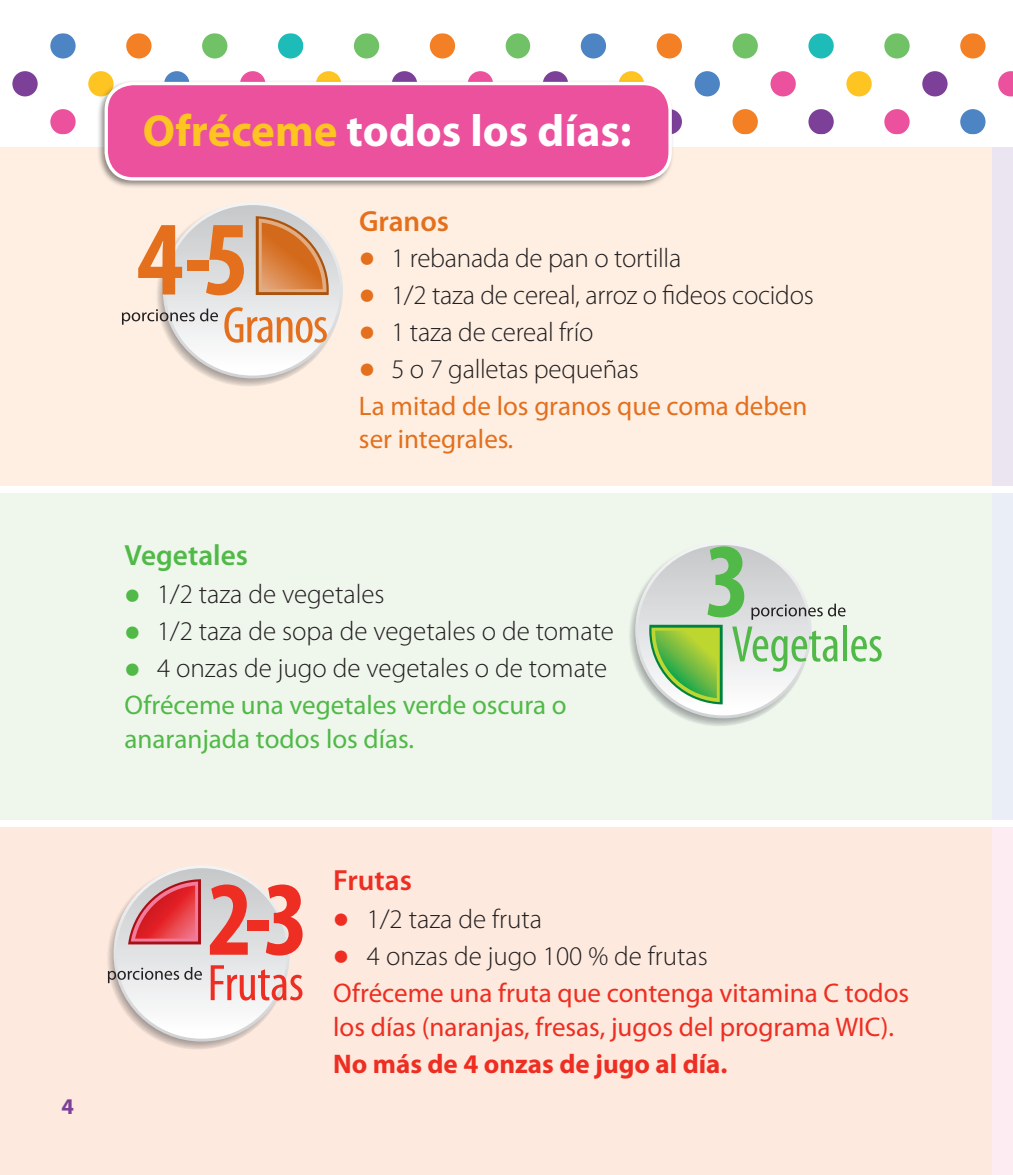
<style>
.page{position:relative;width:1013px;height:1175px;background:#fff}
.page>*{position:absolute;margin:0;border:0;box-sizing:border-box;transform-origin:0 0}
.t1{font:700 45px "Myriad Pro";color:#fff}
.t2{font:600 29.25px "Myriad Pro";color:#51b948}
.t3{font:600 29.25px "Myriad Pro";color:#e4701e}
.t4{font:600 29.25px "Myriad Pro";color:#ee2e22}
.t5{font:300 27px/36.9px "Myriad Pro";color:#231f20}
.t6{font:27px/36.9px "Myriad Pro";color:#ee2e22}
.t7{font:27px/36.9px "Myriad Pro";color:#e4701e}
.t8{font:700 27px "Myriad Pro";color:#ee2e22}
.t9{font:27px "Myriad Pro";color:#51b948}
.t10{font:700 22.5px "Myriad Pro";color:#7c4099}
.s1{color:#fec422}
.s2{font-weight:700;font-size:47.25px;color:#e4701e}
.s3{font-weight:700;font-size:47.25px}
.s4{font-weight:300;color:#231f20}
.s5{font-style:italic}
.s6{font-weight:700;font-size:47.25px;color:#51b948}
.s7{font-weight:400;color:#51b948}
.s8{font-weight:700;font-size:47.25px;color:#ee2e22}
</style>
<div class="page">
<div style="left:354px;top:33px;width:25px;height:25px;background:#71c167;border-radius:50%"></div>
<div style="left:202px;top:33px;width:25px;height:25px;background:#71c167;border-radius:50%"></div>
<div style="left:884px;top:33px;width:25px;height:25px;background:#71c167;border-radius:50%"></div>
<div style="left:732px;top:33px;width:25px;height:25px;background:#71c167;border-radius:50%"></div>
<svg style="left:505px;top:33px;width:25px;height:25px"></svg>
<div style="left:50px;top:33px;width:26px;height:25px;background:#4d84c4;border-radius:50%"></div>
<div style="left:164px;top:71px;width:25px;height:25px;background:#4d84c4;border-radius:50%"></div>
<div style="left:960px;top:109px;width:25px;height:25px;background:#4d84c4;border-radius:50%"></div>
<div style="left:580px;top:33px;width:26px;height:25px;background:#4d84c4;border-radius:50%"></div>
<div style="left:694px;top:71px;width:26px;height:25px;background:#4d84c4;border-radius:50%"></div>
<div style="left:278px;top:33px;width:25px;height:25px;background:#1dbcb8;border-radius:50%"></div>
<div style="left:808px;top:33px;width:25px;height:25px;background:#1dbcb8;border-radius:50%"></div>
<div style="left:430px;top:33px;width:25px;height:25px;background:#f48026;border-radius:50%"></div>
<div style="left:126px;top:33px;width:25px;height:25px;background:#f48026;border-radius:50%"></div>
<div style="left:960px;top:33px;width:25px;height:25px;background:#f48026;border-radius:50%"></div>
<div style="left:732px;top:109px;width:25px;height:25px;background:#f48026;border-radius:50%"></div>
<div style="left:656px;top:33px;width:26px;height:25px;background:#f48026;border-radius:50%"></div>
<div style="left:392px;top:71px;width:25px;height:25px;background:#7c4099;border-radius:50%"></div>
<div style="left:12px;top:71px;width:26px;height:25px;background:#7c4099;border-radius:50%"></div>
<div style="left:922px;top:71px;width:25px;height:25px;background:#7c4099;border-radius:50%"></div>
<div style="left:808px;top:109px;width:25px;height:25px;background:#7c4099;border-radius:50%"></div>
<div style="left:543px;top:71px;width:25px;height:25px;background:#7c4099;border-radius:50%"></div>
<div style="left:656px;top:109px;width:26px;height:25px;background:#7c4099;border-radius:50%"></div>
<div style="left:316px;top:71px;width:25px;height:25px;background:#fec422;border-radius:50%"></div>
<div style="left:88px;top:71px;width:26px;height:25px;background:#fec422;border-radius:50%"></div>
<div style="left:846px;top:71px;width:25px;height:25px;background:#fec422;border-radius:50%"></div>
<div style="left:618px;top:71px;width:26px;height:25px;background:#fec422;border-radius:50%"></div>
<div style="left:240px;top:71px;width:25px;height:25px;background:#ec519e;border-radius:50%"></div>
<div style="left:468px;top:71px;width:25px;height:25px;background:#ec519e;border-radius:50%"></div>
<div style="left:50px;top:109px;width:26px;height:25px;background:#ec519e;border-radius:50%"></div>
<div style="left:770px;top:71px;width:25px;height:25px;background:#ec519e;border-radius:50%"></div>
<svg style="left:998px;top:71px;width:14px;height:25px"></svg>
<div style="left:884px;top:109px;width:25px;height:25px;background:#ec519e;border-radius:50%"></div>
<div style="left:0;top:147px;width:992px;height:339px;background:#feefe2"></div>
<div style="left:992px;top:147px;width:20px;height:339px;background:#ebe5f1"></div>
<div style="left:0;top:493px;width:992px;height:326px;background:#eff7ed"></div>
<div style="left:992px;top:493px;width:20px;height:326px;background:#eaeef7"></div>
<div style="left:0;top:828px;width:992px;height:346px;background:#fde9dd"></div>
<div style="left:992px;top:828px;width:20px;height:346px;background:#fdedf3"></div>
<div style="left:96px;top:79px;width:578px;height:110px;background:#231f20;opacity:.5"></div>
<div style="left:106px;top:83px;width:564px;height:96px;background:#ec519e;border-radius:27px"></div>
<div style="left:105px;top:82px;width:567px;height:99px;border:3px solid #fff;border-radius:27px"></div>
<svg style="left:122px;top:202px;width:221px;height:184px"></svg>
<hr style="left:842px;top:625px;width:4px;height:36px;background:#51b948">
<svg style="left:851px;top:636px;width:30px;height:25px"></svg>
<svg style="left:629px;top:545px;width:216px;height:181px"></svg>
<svg style="left:107px;top:866px;width:195px;height:183px"></svg>
<p class="t10" style="left:61px;top:1091px;width:14px">4</p>
<h1 class="t1" style="left:143px;top:102px;width:490px"><span class="s1">Ofréceme</span> todos los días:</h1>
<p class="t3" style="left:359px;top:202px;width:92px">Granos</p>
<p class="t5" style="left:359px;top:239px;width:324px"><span class="s2">•</span> 1 rebanada de pan o tortilla</p>
<p class="t5" style="left:359px;top:276px;width:456px"><span class="s2">•</span> 1/2 taza de cereal, arroz o fideos cocidos</p>
<p class="t5" style="left:359px;top:313px;width:236px"><span class="s2">•</span> 1 taza de cereal frío</p>
<p class="t7" style="left:359px;top:350px;width:450px"><span class="s3">•</span> <span class="s4">5 o 7 galletas pequeñas<br></span>La mitad de los granos que coma deben</p>
<p class="t7" style="left:359px;top:420px;width:157px">ser integrales<span class="s5">.</span></p>
<p class="t2" style="left:125px;top:537px;width:125px">Vegetales</p>
<p class="t5" style="left:125px;top:575px;width:261px"><span class="s6">•</span> 1/2 taza de vegetales</p>
<p class="t5" style="left:125px;top:612px;width:491px"><span class="s6">•</span> 1/2 taza de sopa de vegetales o de tomate</p>
<p class="t5" style="left:125px;top:649px;width:484px"><span class="s6">•</span> 4 onzas de jugo de vegetales o de tomate<br><span class="s7">Ofréceme una vegetales verde oscura o</span></p>
<p class="t9" style="left:125px;top:722px;width:291px">anaranjada todos los días.</p>
<p class="t4" style="left:333px;top:861px;width:80px">Frutas</p>
<p class="t5" style="left:333px;top:900px;width:210px"><span class="s8">•</span> 1/2 taza de fruta</p>
<p class="t6" style="left:333px;top:937px;width:577px"><span class="s3">•</span> <span class="s4">4 onzas de jugo 100 % de frutas<br></span>Ofréceme una fruta que contenga vitamina C todos</p>
<p class="t6" style="left:333px;top:1007px;width:562px">los días (naranjas, fresas, jugos del programa WIC).</p>
<p class="t8" style="left:333px;top:1046px;width:396px">No más de 4 onzas de jugo al día.</p>
</div>
